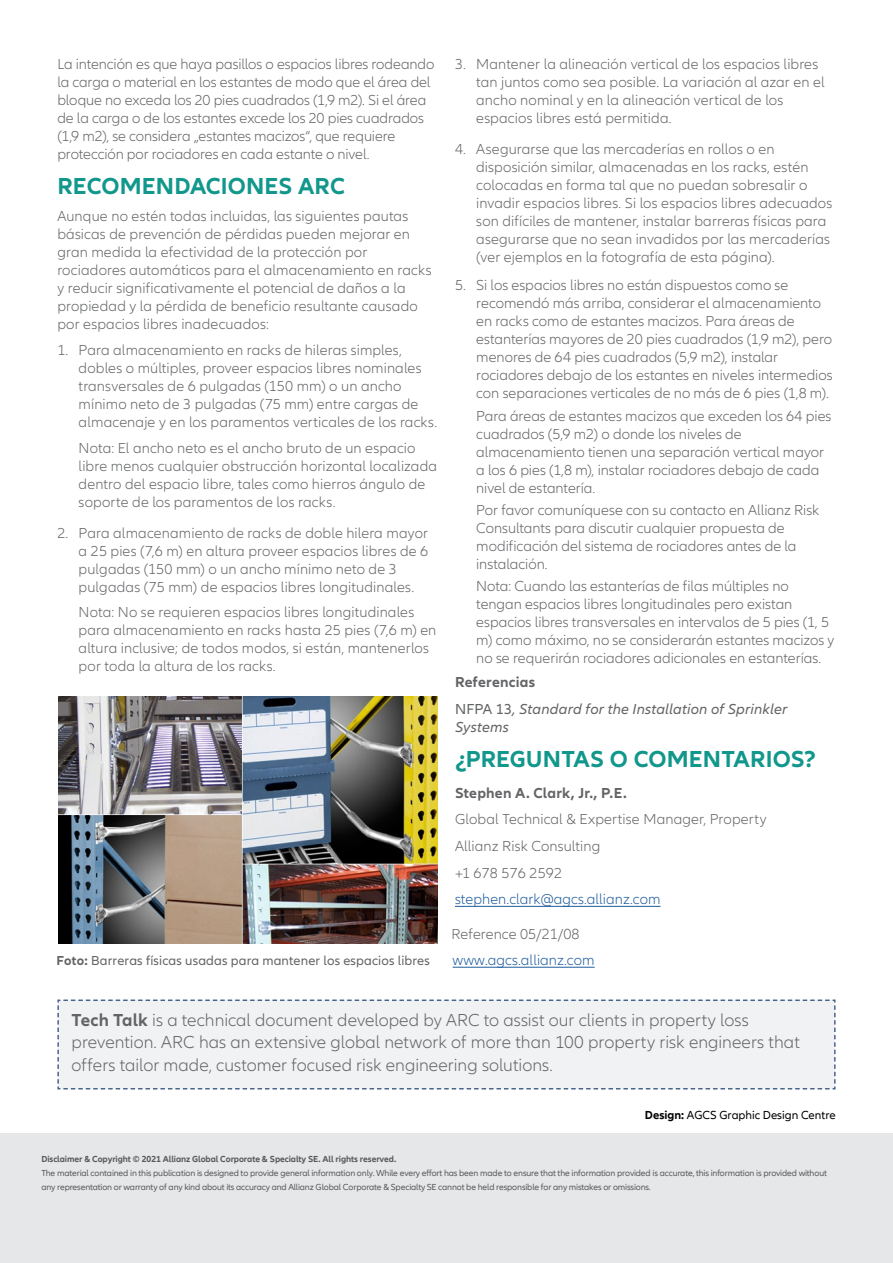
<style>
.page{position:relative;width:893px;height:1263px;background:#fff}
.page>*{position:absolute;margin:0;border:0;box-sizing:border-box;transform-origin:0 0}
.t1{font:700 24px "Allianz Neo";letter-spacing:.01em;color:#11978b}
.t2{font:300 18px/22.5px "Allianz Neo";color:#636466}
.t3{font:300 15px/18px "Allianz Neo";letter-spacing:.005em;color:#636466}
.t4{font:italic 15px/26.5px "Allianz Neo";letter-spacing:.015em;color:#636466}
.t5{font:300 15px "Allianz Neo";letter-spacing:.005em;color:#215e9e}
.t6{font:700 15px "Allianz Neo";letter-spacing:.015em;color:#636466}
.t7{font:13.5px "Allianz Neo";letter-spacing:.01em;color:#636466}
.t8{font:12px "Allianz Neo";color:#000}
.t9{font:9px/14.1px "Allianz Neo";letter-spacing:-.015em;color:#58595b}
.t10{font:700 9px "Allianz Neo";letter-spacing:-.01em;color:#58595b}
.s1{font-weight:700;font-style:normal}
.s2{font-style:normal}
.s3{font-weight:700}
</style>
<div class="page">
<div style="left:0;top:1134px;width:893px;height:129px;background:#e6e7e8"></div>
<hr style="left:455px;top:906px;width:206px;height:1px;background:#215e9e">
<img style="left:58px;top:696px;width:380px;height:247px">
<hr style="left:453px;top:967px;width:142px;height:1px;background:#215e9e">
<div style="left:57px;top:999px;width:779px;height:91px;background:#f1f2f4"></div>
<p class="t3" style="left:57px;top:55px;width:379px">La intención es que haya pasillos o espacios libres rodeando la carga o material en los estantes de modo que el área del bloque no exceda los 20 pies cuadrados (1,9 m2). Si el área de la carga o de los estantes excede los 20 pies cuadrados (1,9 m2), se considera „estantes macizos“, que requiere protección por rociadores en cada estante o nivel.</p>
<h1 class="t1" style="left:57px;top:172px;width:289px">RECOMENDACIONES ARC</h1>
<p class="t3" style="left:57px;top:207px;width:376px">Aunque no estén todas incluidas, las siguientes pautas básicas de prevención de pérdidas pueden mejorar en gran medida la efectividad de la protección por rociadores automáticos para el almacenamiento en racks y reducir significativamente el potencial de daños a la propiedad y la pérdida de beneficio resultante causado por espacios libres inadecuados:</p>
<p class="t3" style="left:79px;top:342px;width:360px;text-indent:-21px">1. Para almacenamiento en racks de hileras simples, dobles o múltiples, proveer espacios libres nominales transversales de 6 pulgadas (150 mm) o un ancho mínimo neto de 3 pulgadas (75 mm) entre cargas de almacenaje y en los paramentos verticales de los racks.</p>
<p class="t3" style="left:79px;top:439px;width:360px">Nota: El ancho neto es el ancho bruto de un espacio libre menos cualquier obstrucción horizontal localizada dentro del espacio libre, tales como hierros ángulo de soporte de los paramentos de los racks.</p>
<p class="t3" style="left:79px;top:524px;width:351px;text-indent:-21px">2. Para almacenamiento de racks de doble hilera mayor a 25 pies (7,6 m) en altura proveer espacios libres de 6 pulgadas (150 mm) o un ancho mínimo neto de 3 pulgadas (75 mm) de espacios libres longitudinales.</p>
<p class="t3" style="left:79px;top:604px;width:359px">Nota: No se requieren espacios libres longitudinales para almacenamiento en racks hasta 25 pies (7,6 m) en altura inclusive; de todos modos, si están, mantenerlos por toda la altura de los racks.</p>
<p class="t3" style="left:476px;top:55px;width:350px;text-indent:-21px">3. Mantener la alineación vertical de los espacios libres tan juntos como sea posible. La variación al azar en el ancho nominal y en la alineación vertical de los espacios libres está permitida.</p>
<p class="t3" style="left:476px;top:140px;width:358px;text-indent:-21px">4. Asegurarse que las mercaderías en rollos o en disposición similar, almacenadas en los racks, estén colocadas en forma tal que no puedan sobresalir o invadir espacios libres. Si los espacios libres adecuados son difíciles de mantener, instalar barreras físicas para asegurarse que no sean invadidos por las mercaderías (ver ejemplos en la fotografía de esta página).</p>
<p class="t3" style="left:476px;top:277px;width:358px;text-indent:-21px">5. Si los espacios libres no están dispuestos como se recomendó más arriba, considerar el almacenamiento en racks como de estantes macizos. Para áreas de estanterías mayores de 20 pies cuadrados (1,9 m2), pero menores de 64 pies cuadrados (5,9 m2), instalar rociadores debajo de los estantes en niveles intermedios con separaciones verticales de no más de 6 pies (1,8 m).</p>
<p class="t3" style="left:476px;top:407px;width:357px">Para áreas de estantes macizos que exceden los 64 pies cuadrados (5,9 m2) o donde los niveles de almacenamiento tienen una separación vertical mayor a los 6 pies (1,8 m), instalar rociadores debajo de cada nivel de estantería.</p>
<p class="t3" style="left:476px;top:501px;width:345px">Por favor comuníquese con su contacto en Allianz Risk Consultants para discutir cualquier propuesta de modificación del sistema de rociadores antes de la instalación.</p>
<p class="t3" style="left:476px;top:577px;width:360px">Nota: Cuando las estanterías de filas múltiples no tengan espacios libres longitudinales pero existan espacios libres transversales en intervalos de 5 pies (1, 5 m) como máximo, no se considerarán estantes macizos y no se requerirán rociadores adicionales en estanterías.</p>
<p class="t4" style="left:455px;top:669px;width:334px"><span class="s1">Referencias<br></span><span class="s2">NFPA 13</span>, Standard for the Installation of Sprinkler</p>
<p class="t4" style="left:455px;top:714px;width:55px">Systems</p>
<h1 class="t1" style="left:455px;top:745px;width:363px">¿PREGUNTAS O COMENTARIOS?</h1>
<p class="t6" style="left:455px;top:784px;width:173px">Stephen A. Clark, Jr., P.E.</p>
<p class="t3" style="left:455px;top:806px;width:313px;line-height:26.7px">Global Technical &amp; Expertise Manager, Property<br>Allianz Risk Consulting<br>+1 678 576 2592</p>
<p class="t5" style="left:455px;top:891px;width:207px">stephen.clark@agcs.allianz.com</p>
<p class="t3" style="left:451px;top:925px;width:130px">Reference 05/21/08</p>
<p class="t7" style="left:56px;top:953px;width:375px"><span class="s3">Foto:</span> Barreras físicas usadas para mantener los espacios libres</p>
<p class="t5" style="left:453px;top:951px;width:143px">www.agcs.allianz.com</p>
<p class="t2" style="left:72px;top:1009px;width:730px"><span class="s3">Tech Talk</span> is a technical document developed by ARC to assist our clients in property loss prevention. ARC has an extensive global network of more than 100 property risk engineers that offers tailor made, customer focused risk engineering solutions.</p>
<p class="t8" style="left:645px;top:1108px;width:192px"><span class="s3">Design:</span> AGCS Graphic Design Centre</p>
<p class="t10" style="left:41px;top:1154px;width:356px">Disclaimer &amp; Copyright © 2021 Allianz Global Corporate &amp; Specialty SE. All rights reserved.</p>
<p class="t9" style="left:41px;top:1166px;width:787px">The material contained in this publication is designed to provide general information only. While every effort has been made to ensure that the information provided is accurate, this information is provided without any representation or warranty of any kind about its accuracy and Allianz Global Corporate &amp; Specialty SE cannot be held responsible for any mistakes or omissions.</p>
</div>
